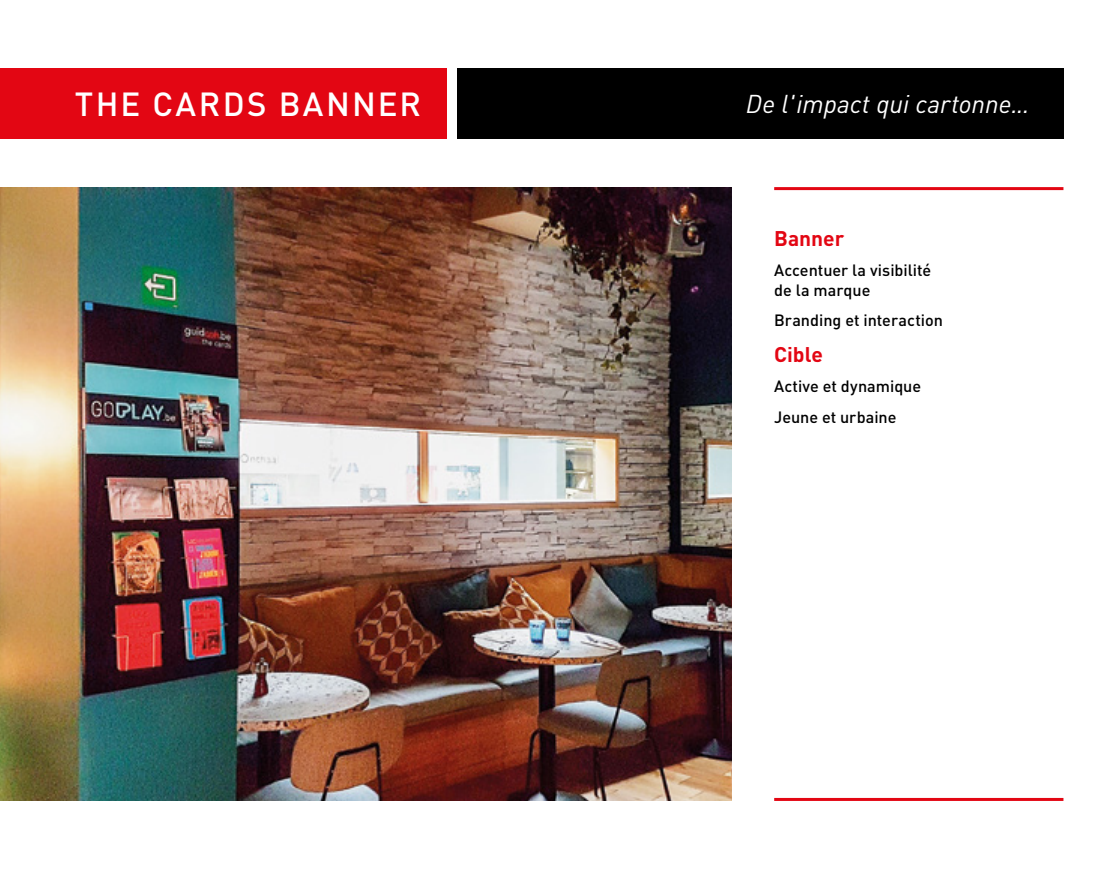
<style>
.page{position:relative;width:1106px;height:893px;background:#fff}
.page>*{position:absolute;margin:0;border:0;box-sizing:border-box;transform-origin:0 0}
.t1{font:500 33px "DINOT";letter-spacing:.07em;color:#fff}
.t2{font:italic 25.5px "DINOT";color:#fff}
.t3{font:700 21px "DINOT";color:#e30613}
.t4{font:500 16.2px/20px "DINOT";color:#000}
</style>
<div class="page">
<div style="left:0;top:68px;width:446px;height:70px;background:#e30613"></div>
<div style="left:457px;top:68px;width:606px;height:70px;background:#000"></div>
<hr style="left:774px;top:798px;width:289px;height:3px;background:#e30613">
<hr style="left:774px;top:187px;width:289px;height:3px;background:#e30613">
<img style="left:0;top:187px;width:731px;height:614px">
<h1 class="t1" style="left:75px;top:78px;width:348px">THE CARDS BANNER</h1>
<h2 class="t2" style="left:746px;top:85px;width:285px">De l'impact qui cartonne...</h2>
<p class="t3" style="left:774px;top:222px;width:72px">Banner</p>
<p class="t4" style="left:774px;top:259px;width:159px">Accentuer la visibilité de la marque</p>
<p class="t4" style="left:774px;top:309px;width:170px">Branding et interaction</p>
<p class="t3" style="left:774px;top:338px;width:50px">Cible</p>
<p class="t4" style="left:774px;top:370px;width:149px;line-height:30.3px">Active et dynamique<br>Jeune et urbaine</p>
</div>
